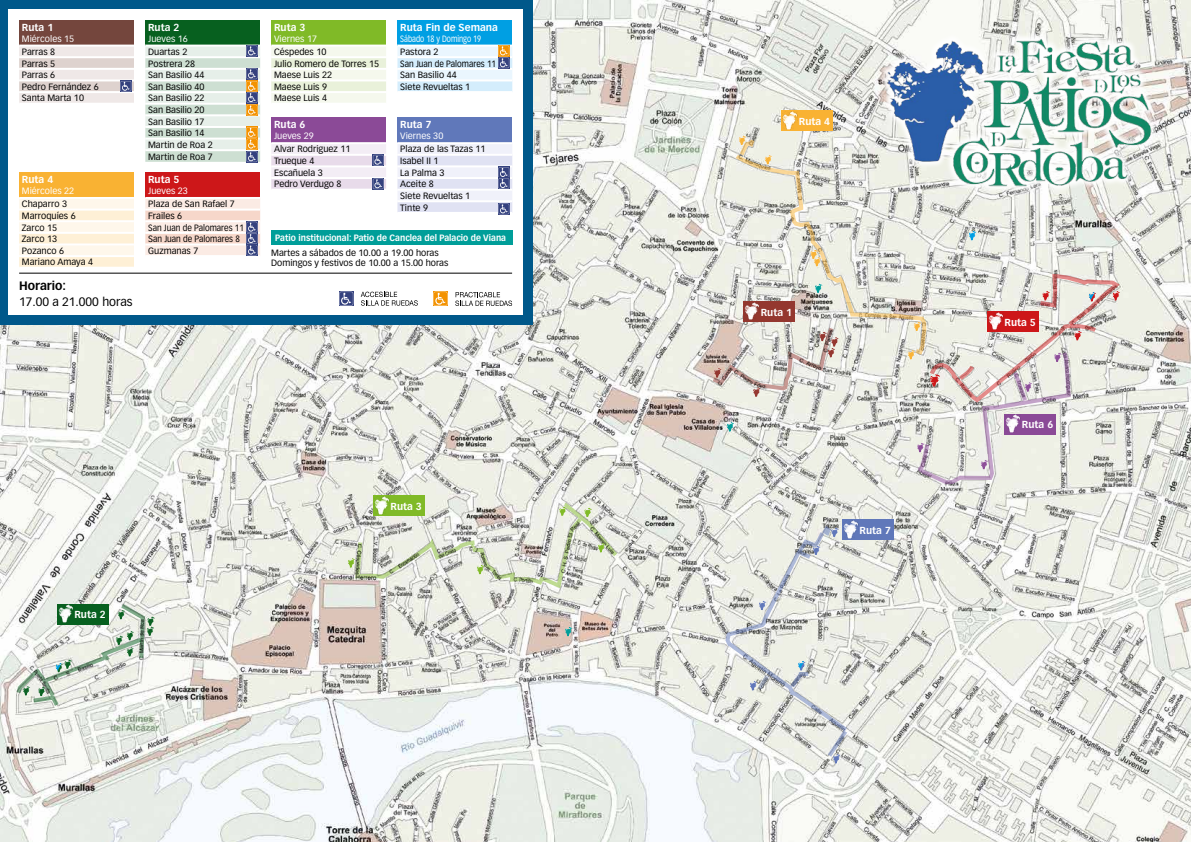
<style>
.page{position:relative;width:1191px;height:842px;background:#fff}
.page>*{position:absolute;margin:0;border:0;box-sizing:border-box;transform-origin:0 0}
.t1{font:12px "Vectora LT Std";color:#000}
.t2{font:700 12px "Vectora LT Std";color:#000}
.t3{font:700 10px "Vectora LT Std";color:#fff}
.t4{font:9px/11.7px "Vectora LT Std";color:#000}
.t5{font:9px "Vectora LT Std";color:#fff}
.t6{font:700 9px "Vectora LT Std";color:#fff;scale:.93 1}
.t7{font:9px "Vectora LT Std";color:#000;scale:.9 1}
.t8{font:9px "Vectora LT Std";color:#fff;scale:.8 1}
</style>
<div class="page">
<img style="left:0;top:0;width:1191px;height:842px">
<div style="left:0;top:0;width:532px;height:324px;background:#00588a"></div>
<div style="left:9px;top:9px;width:514px;height:305px;background:#fff"></div>
<div style="left:19px;top:20px;width:115px;height:26px;background:#74463d"></div>
<div style="left:145px;top:20px;width:115px;height:26px;background:#07601f"></div>
<div style="left:271px;top:20px;width:115px;height:26px;background:#80ba27"></div>
<div style="left:397px;top:20px;width:115px;height:26px;background:#009fe3"></div>
<div style="left:19px;top:172px;width:115px;height:26px;background:#f9b233"></div>
<div style="left:145px;top:172px;width:115px;height:26px;background:#cd1719"></div>
<div style="left:271px;top:118px;width:115px;height:25px;background:#8b4a97"></div>
<div style="left:397px;top:118px;width:115px;height:25px;background:#6078ba"></div>
<div style="left:271px;top:230px;width:241px;height:15px;background:#009e99"></div>
<svg style="left:339px;top:291px;width:14px;height:1px"></svg>
<svg style="left:339px;top:292px;width:14px;height:14px"></svg>
<svg style="left:361px;top:292px;width:57px;height:14px"></svg>
<svg style="left:433px;top:291px;width:15px;height:15px"></svg>
<svg style="left:433px;top:292px;width:14px;height:14px"></svg>
<svg style="left:455px;top:292px;width:57px;height:14px"></svg>
<hr style="left:19px;top:273px;width:493px;height:1px;background:#000">
<img style="left:879px;top:29px;width:283px;height:163px">
<div style="left:373px;top:496px;width:51px;height:20px;background:#80ba27"></div>
<img style="left:374px;top:497px;width:15px;height:6px">
<div style="left:781px;top:111px;width:52px;height:20px;background:#f9b233"></div>
<img style="left:783px;top:112px;width:14px;height:17px">
<div style="left:842px;top:520px;width:51px;height:20px;background:#6078ba"></div>
<img style="left:844px;top:521px;width:14px;height:17px">
<svg style="left:19px;top:45px;width:241px;height:117px"></svg>
<svg style="left:271px;top:142px;width:241px;height:72px"></svg>
<svg style="left:271px;top:45px;width:241px;height:58px"></svg>
<svg style="left:348px;top:503px;width:270px;height:86px;background:#d3d6c8"></svg>
<svg style="left:724px;top:526px;width:124px;height:237px;background:#dcdeda"></svg>
<svg style="left:16px;top:603px;width:139px;height:104px"></svg>
<svg style="left:565px;top:627px;width:8px;height:9px"></svg>
<svg style="left:711px;top:135px;width:409px;height:350px;background:#d9d7d1"></svg>
<svg style="left:19px;top:197px;width:241px;height:70px"></svg>
<p class="t3" style="left:22px;top:21px;width:33px">Ruta 1</p>
<p class="t5" style="left:22px;top:33px;width:54px">Miércoles 15</p>
<p class="t3" style="left:148px;top:21px;width:33px">Ruta 2</p>
<p class="t5" style="left:148px;top:33px;width:41px">Jueves 16</p>
<p class="t4" style="left:22px;top:46px;width:35px">Parras 8</p>
<p class="t4" style="left:148px;top:46px;width:41px">Duartas 2</p>
<p class="t4" style="left:22px;top:58px;width:35px">Parras 5</p>
<p class="t4" style="left:148px;top:58px;width:48px">Postrera 28</p>
<p class="t4" style="left:22px;top:69px;width:35px">Parras 6</p>
<p class="t4" style="left:148px;top:69px;width:58px">San Basilio 44</p>
<p class="t4" style="left:22px;top:81px;width:78px">Pedro Fernández 6</p>
<p class="t4" style="left:148px;top:81px;width:58px">San Basilio 40</p>
<p class="t4" style="left:22px;top:92px;width:64px">Santa Marta 10</p>
<p class="t4" style="left:148px;top:92px;width:66px">San Basilio 22<br>San Basilio 20<br>San Basilio 17<br>San Basilio 14<br>Martin de Roa 2<br>Martin de Roa 7</p>
<p class="t3" style="left:22px;top:174px;width:33px">Ruta 4</p>
<p class="t5" style="left:22px;top:186px;width:54px">Miércoles 22</p>
<p class="t3" style="left:148px;top:174px;width:33px">Ruta 5</p>
<p class="t5" style="left:148px;top:186px;width:41px">Jueves 23</p>
<p class="t4" style="left:22px;top:198px;width:47px">Chaparro 3</p>
<p class="t4" style="left:148px;top:198px;width:88px">Plaza de San Rafael 7</p>
<p class="t4" style="left:22px;top:210px;width:55px">Marroquíes 6</p>
<p class="t4" style="left:148px;top:210px;width:36px">Frailes 6</p>
<p class="t4" style="left:22px;top:222px;width:37px">Zarco 15</p>
<p class="t7" style="left:148px;top:222px;width:108px">San Juan de Palomares 11</p>
<p class="t4" style="left:22px;top:233px;width:37px">Zarco 13</p>
<p class="t4" style="left:148px;top:233px;width:93px">San Juan de Palomares 8</p>
<p class="t4" style="left:22px;top:245px;width:44px">Pozanco 6</p>
<p class="t4" style="left:148px;top:245px;width:52px">Guzmanas 7</p>
<p class="t4" style="left:22px;top:256px;width:73px">Mariano Amaya 4</p>
<h1 class="t2" style="left:19px;top:278px;width:48px">Horario:</h1>
<h1 class="t1" style="left:19px;top:294px;width:115px">17.00 a 21.000 horas</h1>
<p class="t3" style="left:274px;top:21px;width:33px">Ruta 3</p>
<p class="t5" style="left:274px;top:33px;width:45px">Viernes 17</p>
<p class="t3" style="left:400px;top:21px;width:99px">Ruta Fin de Semana</p>
<p class="t8" style="left:400px;top:33px;width:103px">Sábado 18 y Domingo 19</p>
<p class="t4" style="left:274px;top:46px;width:54px">Céspedes 10</p>
<p class="t4" style="left:400px;top:46px;width:40px">Pastora 2</p>
<p class="t4" style="left:274px;top:58px;width:106px">Julio Romero de Torres 15</p>
<p class="t7" style="left:400px;top:58px;width:108px">San Juan de Palomares 11</p>
<p class="t4" style="left:274px;top:69px;width:60px">Maese Luis 22</p>
<p class="t4" style="left:400px;top:69px;width:58px">San Basilio 44</p>
<p class="t4" style="left:274px;top:81px;width:55px">Maese Luis 9</p>
<p class="t4" style="left:400px;top:81px;width:71px">Siete Revueltas 1</p>
<p class="t4" style="left:274px;top:92px;width:55px">Maese Luis 4</p>
<p class="t3" style="left:274px;top:119px;width:33px">Ruta 6</p>
<p class="t5" style="left:274px;top:131px;width:41px">Jueves 29</p>
<p class="t3" style="left:400px;top:119px;width:33px">Ruta 7</p>
<p class="t5" style="left:400px;top:131px;width:45px">Viernes 30</p>
<p class="t4" style="left:274px;top:143px;width:78px">Alvar Rodriguez 11</p>
<p class="t4" style="left:400px;top:143px;width:87px">Plaza de las Tazas 11</p>
<p class="t4" style="left:274px;top:155px;width:42px">Trueque 4</p>
<p class="t4" style="left:400px;top:155px;width:40px">Isabel II 1</p>
<p class="t4" style="left:274px;top:167px;width:50px">Escañuela 3</p>
<p class="t4" style="left:400px;top:167px;width:46px">La Palma 3</p>
<p class="t4" style="left:274px;top:178px;width:69px">Pedro Verdugo 8</p>
<p class="t4" style="left:400px;top:178px;width:71px">Aceite 8<br>Siete Revueltas 1<br>Tinte 9</p>
<p class="t6" style="left:275px;top:232px;width:250px">Patio institucional: Patio de Canclea del Palacio de Viana</p>
<p class="t4" style="left:271px;top:248px;width:179px;line-height:10px">Martes a sábados de 10.00 a 19.00 horas<br>Domingos y festivos de 10.00 a 15.00 horas</p>
<p class="t3" style="left:74px;top:609px;width:33px">Ruta 2</p>
<p class="t3" style="left:390px;top:501px;width:33px">Ruta 3</p>
<p class="t3" style="left:799px;top:115px;width:33px">Ruta 4</p>
<p class="t3" style="left:761px;top:306px;width:33px">Ruta 1</p>
<p class="t3" style="left:859px;top:524px;width:33px">Ruta 7</p>
<p class="t3" style="left:1004px;top:316px;width:33px">Ruta 5</p>
<p class="t3" style="left:1022px;top:419px;width:33px">Ruta 6</p>
</div>
